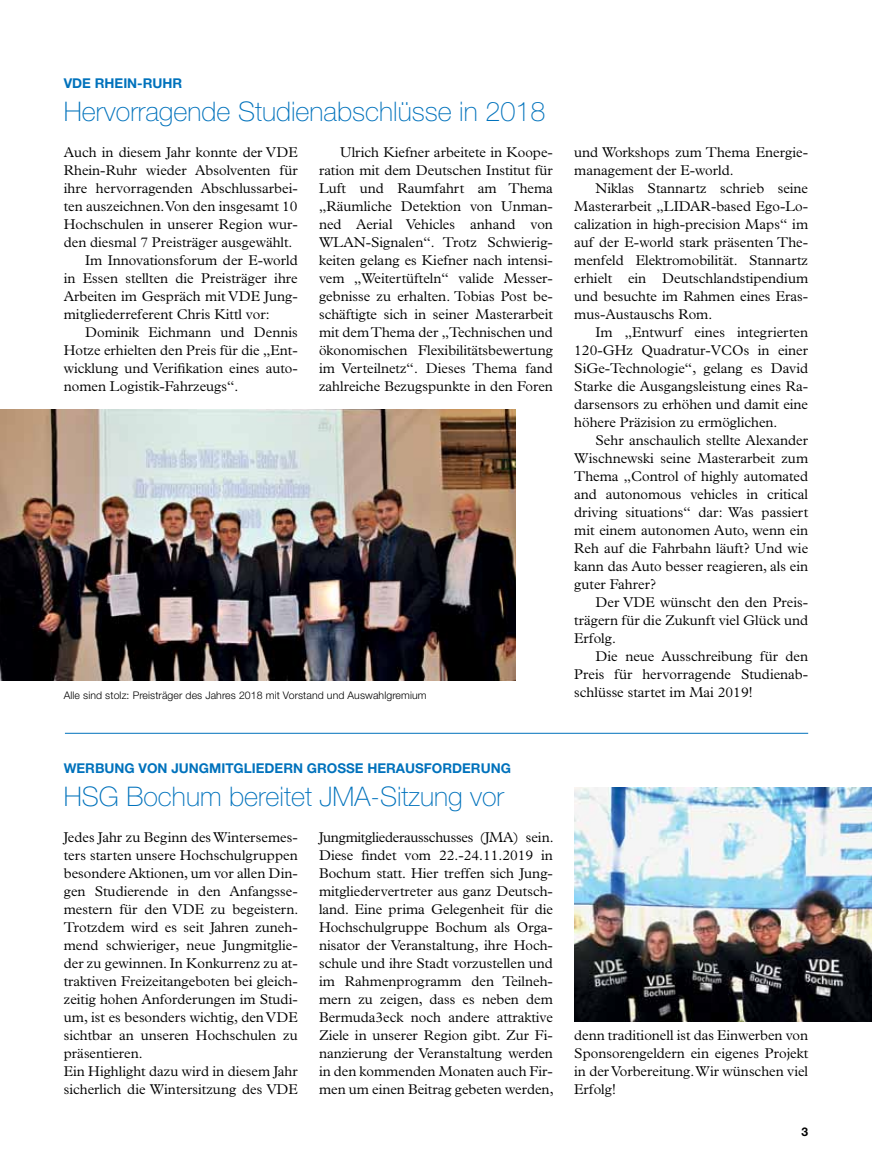
<style>
.page{position:relative;width:872px;height:1170px;background:#fff}
.page>*{position:absolute;margin:0;border:0;box-sizing:border-box;transform-origin:0 0}
.t1{font:100 27px "Helvetica Neue LT Std";color:#0072bc}
.t2{font:300 14.25px/18px "Plantin Std";color:#000;text-align:justify}
.t3{font:700 13.5px "Helvetica Neue LT Std";color:#0072bc}
.t4{font:700 12px "Helvetica Neue LT Std";color:#000}
.t5{font:300 10.5px "Helvetica Neue LT Std";letter-spacing:.01em;color:#000}
</style>
<div class="page">
<hr style="left:65px;top:733px;width:743px;height:1px;background:#0072bc">
<img style="left:574px;top:787px;width:298px;height:234px">
<img style="left:0;top:409px;width:516px;height:271px">
<p class="t3" style="left:64px;top:75px;width:120px">VDE RHEIN-RUHR</p>
<h1 class="t1" style="left:64px;top:96px;width:483px">Hervorragende Studienabschlüsse in 2018</h1>
<p class="t2" style="left:319px;top:143px;width:235px;text-indent:21px">Ulrich Kiefner arbeitete in Koope&shy;ration mit dem Deutschen Institut für Luft und Raumfahrt am Thema „Räumliche Detektion von Unman&shy;ned Aerial Vehicles anhand von WLAN-Signalen“. Trotz Schwierig&shy;keiten gelang es Kiefner nach intensi&shy;vem „Weitertüfteln“ valide Messer&shy;gebnisse zu erhalten. Tobias Post be&shy;schäftigte sich in seiner Masterarbeit mit dem Thema der „Technischen und ökonomischen Flexibilitätsbewertung im Verteilnetz“. Dieses Thema fand zahlreiche Bezugspunkte in den Foren</p>
<p class="t2" style="left:574px;top:143px;width:235px">und Workshops zum Thema Energie&shy;management der E-world.</p>
<p class="t2" style="left:64px;top:143px;width:235px">Auch in diesem Jahr konnte der VDE</p>
<p class="t2" style="left:64px;top:161px;width:235px">Rhein-Ruhr wieder Absolventen für</p>
<p class="t2" style="left:64px;top:179px;width:235px">ihre hervorragenden Abschlussarbei-</p>
<p class="t2" style="left:64px;top:197px;width:235px">ten auszeichnen. Von den insgesamt 10</p>
<p class="t2" style="left:64px;top:215px;width:235px">Hochschulen in unserer Region wur-</p>
<p class="t2" style="left:64px;top:233px;width:230px">den diesmal 7 Preisträger ausgewählt.</p>
<p class="t2" style="left:85px;top:251px;width:214px">Im Innovationsforum der E-world</p>
<p class="t2" style="left:64px;top:269px;width:235px">in Essen stellten die Preisträger ihre</p>
<p class="t2" style="left:64px;top:287px;width:235px">Arbeiten im Gespräch mit VDE Jung-</p>
<p class="t2" style="left:64px;top:305px;width:207px">mitgliederreferent Chris Kittl vor:</p>
<p class="t2" style="left:85px;top:323px;width:214px">Dominik Eichmann und Dennis</p>
<p class="t2" style="left:64px;top:341px;width:235px">Hotze erhielten den Preis für die „Ent-</p>
<p class="t2" style="left:64px;top:359px;width:235px">wicklung und Verifikation eines auto-</p>
<p class="t2" style="left:64px;top:377px;width:176px">nomen Logistik-Fahrzeugs“.</p>
<p class="t2" style="left:574px;top:179px;width:235px;text-indent:21px">Niklas Stannartz schrieb seine Masterarbeit „LIDAR-based Ego-Lo&shy;calization in high-precision Maps“ im auf der E-world stark präsenten The&shy;menfeld Elektromobilität. Stannartz erhielt ein Deutschlandstipendium und besuchte im Rahmen eines Eras&shy;mus-Austauschs Rom.</p>
<p class="t2" style="left:574px;top:323px;width:235px;text-indent:21px">Im „Entwurf eines integrierten 120-GHz Quadratur-VCOs in einer SiGe-Technologie“, gelang es David Starke die Ausgangsleistung eines Ra&shy;darsensors zu erhöhen und damit eine höhere Präzision zu ermöglichen.</p>
<p class="t2" style="left:574px;top:431px;width:235px;text-indent:21px">Sehr anschaulich stellte Alexander Wischnewski seine Masterarbeit zum Thema „Control of highly automated and autonomous vehicles in critical driving situations“ dar: Was passiert mit einem autonomen Auto, wenn ein Reh auf die Fahrbahn läuft? Und wie kann das Auto besser reagieren, als ein guter Fahrer?</p>
<p class="t2" style="left:574px;top:593px;width:235px;text-indent:21px">Der VDE wünscht den den Preis&shy;trägern für die Zukunft viel Glück und Erfolg.</p>
<p class="t2" style="left:574px;top:647px;width:235px;text-indent:21px">Die neue Ausschreibung für den Preis für hervorragende Studienab&shy;schlüsse startet im Mai 2019!</p>
<p class="t5" style="left:64px;top:688px;width:364px">Alle sind stolz: Preisträger des Jahres 2018 mit Vorstand und Auswahlgremium</p>
<p class="t3" style="left:64px;top:759px;width:137px">WERBUNG VON JUNGM</p>
<p class="t3" style="left:221px;top:759px;width:280px">ITGLIEDERN GROSSE HERAUSFORDERUNG</p>
<h1 class="t1" style="left:64px;top:780px;width:442px">HSG Bochum bereitet JMA-Sitzung vor</h1>
<p class="t2" style="left:64px;top:827px;width:236px;text-align:left">Jedes Jahr zu Beginn des Wintersemes&shy;ters starten unsere Hochschulgruppen besondere Aktionen, um vor allen Din&shy;gen Studierende in den Anfangsse&shy;mestern für den VDE zu begeistern.<br>Trotzdem wird es seit Jahren zuneh&shy;mend schwieriger, neue Jungmitglie&shy;der zu gewinnen. In Konkurrenz zu at&shy;traktiven Freizeitangeboten bei gleich&shy;zeitig hohen Anforderungen im Studi&shy;um, ist es besonders wichtig, den VDE sichtbar an unseren Hochschulen zu präsentieren.<br>Ein Highlight dazu wird in diesem Jahr sicherlich die Wintersitzung des VDE</p>
<p class="t2" style="left:319px;top:827px;width:236px">Jungmitgliederausschusses (JMA) sein.<br>Diese findet vom 22.-24.11.2019 in Bochum statt. Hier treffen sich Jung&shy;mitgliedervertreter aus ganz Deutsch&shy;land. Eine prima Gelegenheit für die Hochschulgruppe Bochum als Orga&shy;nisator der Veranstaltung, ihre Hoch&shy;schule und ihre Stadt vorzustellen und im Rahmenprogramm den Teilneh&shy;mern zu zeigen, dass es neben dem Bermuda3eck noch andere attraktive Ziele in unserer Region gibt. Zur Fi&shy;nanzierung der Veranstaltung werden in den kommenden Monaten auch Fir&shy;men um einen Beitrag gebeten werden,</p>
<p class="t2" style="left:574px;top:1025px;width:235px">denn traditionell ist das Einwerben von Sponsorengeldern ein eigenes Projekt in der Vorbereitung. Wir wünschen viel Erfolg!</p>
<p class="t4" style="left:801px;top:1123px;width:8px">3</p>
</div>
